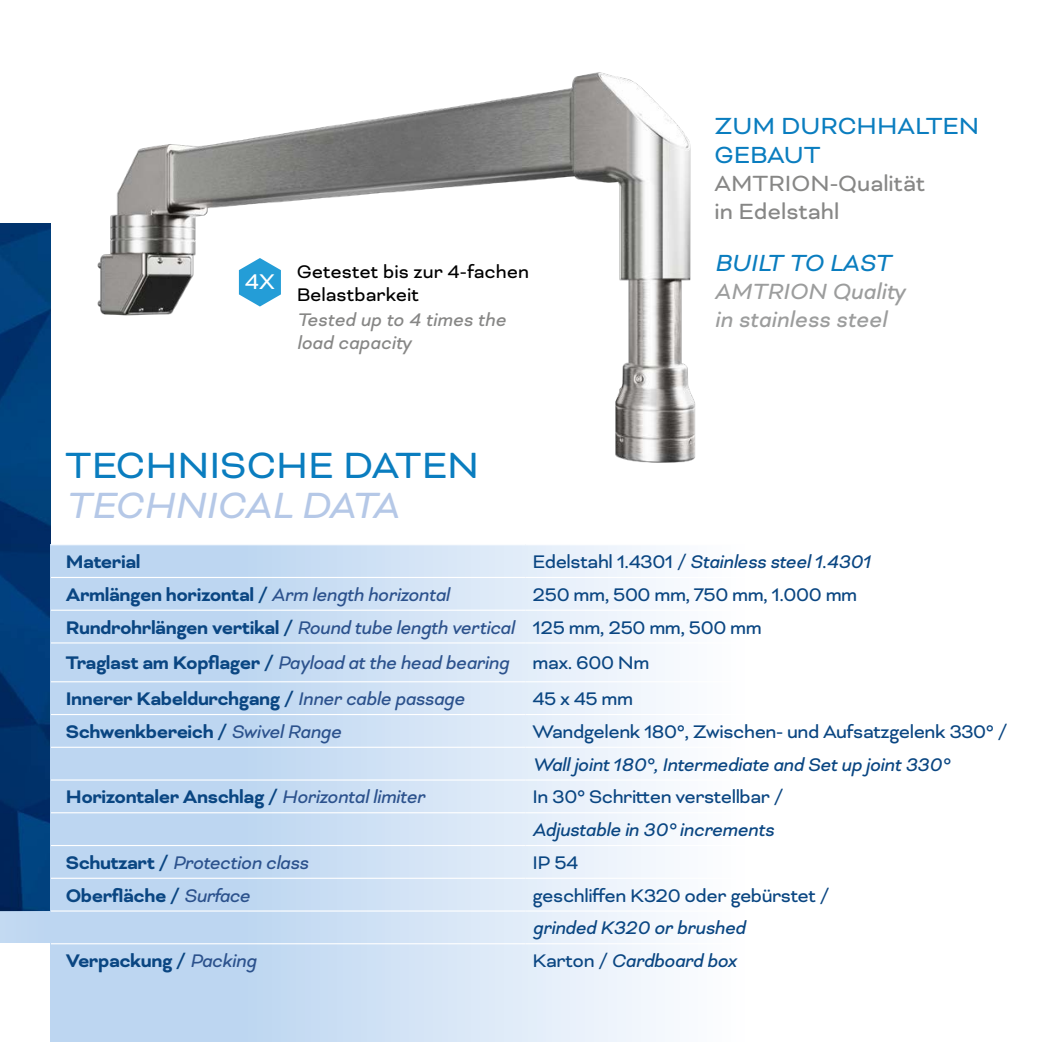
<style>
.page{position:relative;width:1042px;height:1042px;background:#fff}
.page>*{position:absolute;margin:0;border:0;box-sizing:border-box;transform-origin:0 0}
.t1{font:42px "Bicyclette";color:#0a7dbf}
.t2{font:italic 42px "Bicyclette";color:#b5c8e7}
.t3{font:26.78px/28.7px "Bicyclette";color:#0a7dbf}
.t4{font:italic 26.78px "Bicyclette";color:#0a7dbf}
.t5{font:italic 25.38px/28.2px "Bicyclette";color:#9c9d9d}
.t6{font:25.38px/28.2px "Bicyclette";color:#878786}
.t7{font:24.5px "Bicyclette";color:#fff}
.t8{font:700 21px/35.7px "Bicyclette";letter-spacing:-.02em;color:#0a4682}
.t9{font:21px/32.7px "Bicyclette";letter-spacing:-.02em;color:#0a4682}
.t10{font:italic 21px "Bicyclette";letter-spacing:-.02em;color:#0a4682}
.t11{font:21px/22.6px "Bicyclette";color:#000}
.t12{font:italic 21px/22.2px "Bicyclette";color:#878786}
.t13{font:italic 21px "Bicyclette";letter-spacing:-.02em;color:#2c528d}
.s1{font-style:normal}
.s2{font-weight:400;font-style:italic;color:#2c528d}
.s3{font-weight:700}
.s4{font-style:italic;color:#2c528d}
.s5{font-weight:400}
.s6{font-weight:700;font-style:normal;color:#0a4682}
</style>
<div class="page">
<img style="left:0;top:223px;width:51px;height:688px">
<div style="left:0;top:911px;width:51px;height:32px;background:#bdd6f1"></div>
<img style="left:97px;top:72px;width:599px;height:391px">
<div style="left:51px;top:544px;width:759px;height:498px;background:linear-gradient(to right,#b0ceee,#fff)"></div>
<hr style="left:51px;top:577px;width:474px;height:1px;background:#fff">
<hr style="left:525px;top:577px;width:517px;height:1px;background:#fff">
<hr style="left:51px;top:609px;width:474px;height:2px;background:#fff">
<hr style="left:525px;top:609px;width:517px;height:2px;background:#fff">
<hr style="left:51px;top:642px;width:474px;height:1px;background:#fff">
<hr style="left:525px;top:642px;width:517px;height:1px;background:#fff">
<hr style="left:51px;top:681px;width:474px;height:1px;background:#fff">
<hr style="left:525px;top:681px;width:517px;height:1px;background:#fff">
<hr style="left:51px;top:714px;width:474px;height:1px;background:#fff">
<hr style="left:525px;top:714px;width:517px;height:1px;background:#fff">
<hr style="left:51px;top:747px;width:474px;height:1px;background:#fff">
<hr style="left:525px;top:747px;width:517px;height:1px;background:#fff">
<hr style="left:51px;top:779px;width:474px;height:1px;background:#fff">
<hr style="left:525px;top:779px;width:517px;height:1px;background:#fff">
<hr style="left:51px;top:812px;width:474px;height:1px;background:#fff">
<hr style="left:525px;top:812px;width:517px;height:1px;background:#fff">
<hr style="left:51px;top:845px;width:474px;height:1px;background:#fff">
<hr style="left:525px;top:845px;width:517px;height:1px;background:#fff">
<hr style="left:51px;top:877px;width:474px;height:2px;background:#fff">
<hr style="left:525px;top:877px;width:517px;height:2px;background:#fff">
<hr style="left:51px;top:910px;width:474px;height:1px;background:#fff">
<hr style="left:525px;top:910px;width:517px;height:1px;background:#fff">
<hr style="left:51px;top:943px;width:474px;height:1px;background:#fff">
<hr style="left:525px;top:943px;width:517px;height:1px;background:#fff">
<hr style="left:51px;top:544px;width:474px;height:1px;background:#fff">
<hr style="left:525px;top:544px;width:517px;height:1px;background:#fff">
<svg style="left:239px;top:258px;width:42px;height:48px"></svg>
<p class="t7" style="left:245px;top:268px;width:32px">4X</p>
<p class="t11" style="left:297px;top:260px;width:234px">Getestet bis zur 4-fachen<br>Belastbarkeit</p>
<p class="t12" style="left:297px;top:309px;width:211px">Tested up to 4 times the load capacity</p>
<h1 class="t1" style="left:65px;top:441px;width:415px">TECHNISCHE DATEN</h1>
<h1 class="t2" style="left:65px;top:481px;width:335px">TECHNICAL DATA</h1>
<p class="t3" style="left:714px;top:112px;width:266px">ZUM DURCHHALTEN<br>GEBAUT</p>
<p class="t6" style="left:714px;top:169px;width:212px">AMTRION-Qualität in Edelstahl</p>
<p class="t4" style="left:714px;top:247px;width:178px">BUILT TO LAST</p>
<p class="t5" style="left:714px;top:277px;width:193px">AMTRION Quality in stainless steel</p>
<p class="t8" style="left:66px;top:544px;width:76px">Material</p>
<p class="t10" style="left:532px;top:550px;width:340px"><span class="s1">Edelstahl 1.4301 /</span> Stainless steel 1.4301</p>
<p class="t8" style="left:66px;top:577px;width:385px">Armlängen horizontal / <span class="s2">Arm length horizontal</span></p>
<p class="t9" style="left:66px;top:578px;width:793px;text-indent:467px">250 mm, 500 mm, 750 mm, 1.000 mm<br><span class="s3">Rundrohrlängen vertikal /</span> <span class="s4">Round tube length vertical</span> 125 mm, 250 mm, 500 mm</p>
<p class="t8" style="left:66px;top:645px;width:585px">Traglast am Kopflager / <span class="s2">Payload at the head bearing</span> <span class="s5">max. 600 Nm<br></span>Innerer Kabeldurchgang / <span class="s2">Inner cable passage</span></p>
<p class="t9" style="left:532px;top:682px;width:102px">45 x 45 mm</p>
<p class="t8" style="left:66px;top:714px;width:277px">Schwenkbereich / <span class="s2">Swivel Range</span></p>
<p class="t9" style="left:532px;top:715px;width:476px">Wandgelenk 180°, Zwischen- und Aufsatzgelenk 330° /</p>
<p class="t10" style="left:532px;top:752px;width:418px">Wall joint 180°, Intermediate and Set up joint 330°</p>
<p class="t8" style="left:66px;top:779px;width:361px">Horizontaler Anschlag / <span class="s2">Horizontal limiter</span></p>
<p class="t9" style="left:532px;top:781px;width:252px">In 30° Schritten verstellbar /</p>
<p class="t10" style="left:532px;top:818px;width:243px">Adjustable in 30° increments</p>
<p class="t13" style="left:66px;top:850px;width:244px"><span class="s6">Schutzart /</span> Protection class</p>
<p class="t9" style="left:532px;top:846px;width:48px">IP 54</p>
<p class="t8" style="left:66px;top:878px;width:186px">Oberfläche / <span class="s2">Surface</span></p>
<p class="t9" style="left:532px;top:879px;width:298px">geschliffen K320 oder gebürstet /</p>
<p class="t10" style="left:532px;top:916px;width:214px">grinded K320 or brushed</p>
<p class="t8" style="left:66px;top:943px;width:192px">Verpackung / <span class="s2">Packing</span></p>
<p class="t10" style="left:532px;top:948px;width:206px"><span class="s1">Karton /</span> Cardboard box</p>
</div>
